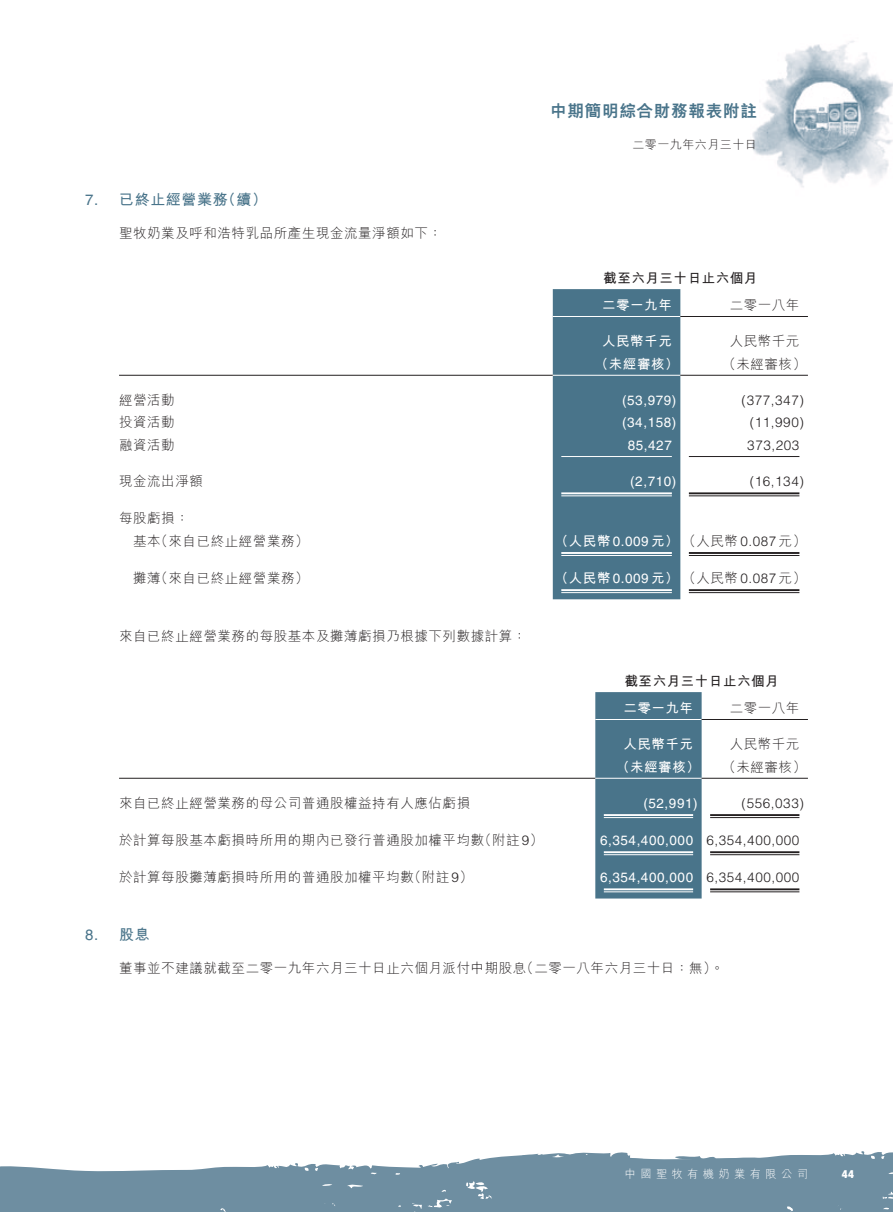
<style>
.page{position:relative;width:893px;height:1212px;background:#fff}
.page>*{position:absolute;margin:0;border:0;box-sizing:border-box;transform-origin:0 0}
.t1{font:800 16.5px "M Hei HK";letter-spacing:.05em;color:#49748a}
._3__標題{font:700 15px "M Hei HK";letter-spacing:.04em;color:#49748a}
._3__標題-2{font:15px "Helvetica LT Std";color:#49748a}
._1__內文{font:300 13.5px "M Hei HK";letter-spacing:.04em;color:#231f20}
._1__內文-2{font:700 13.5px "M Hei HK";letter-spacing:.04em;color:#fff}
._1__內文-3{font:300 13.5px "Helvetica LT Std";letter-spacing:.04em;color:#231f20}
._1__內文-4{font:13.5px "Helvetica LT Std";letter-spacing:.04em;color:#fff}
._1__內文-5{font:700 13.5px "M Hei HK";letter-spacing:.04em;color:#231f20}
.t2{font:300 12px "M Hei HK";letter-spacing:.04em;color:#231f20}
.t3{font:300 11.25px "M Hei HK";letter-spacing:.39em;color:#fff}
.t4{font:900 condensed 11.25px "Helvetica Neue LT Std";color:#fff}
.s1{font-family:"Helvetica LT Std";font-weight:400}
.s2{font-weight:300;color:#231f20}
.s3{font-family:"Helvetica LT Std";font-weight:300;color:#231f20}
.s4{font-family:"Helvetica LT Std"}
</style>
<div class="page">
<img style="left:752px;top:41px;width:141px;height:146px">
<svg style="left:0;top:1151px;width:893px;height:61px;fill:#6e8ea1"></svg>
<div style="left:553px;top:289px;width:127px;height:310px;background:#49748a"></div>
<hr style="left:553px;top:316px;width:127px;height:1px;background:#fff">
<hr style="left:680px;top:316px;width:128px;height:1px;background:#231f20">
<hr style="left:119px;top:375px;width:434px;height:1px;background:#231f20">
<hr style="left:553px;top:375px;width:127px;height:1px;background:#fff">
<hr style="left:680px;top:375px;width:128px;height:1px;background:#231f20">
<hr style="left:561px;top:456px;width:111px;height:1px;background:#fff">
<hr style="left:689px;top:456px;width:110px;height:1px;background:#231f20">
<hr style="left:561px;top:492px;width:111px;height:2px;background:#fff">
<hr style="left:561px;top:495px;width:111px;height:1px;background:#fff">
<hr style="left:689px;top:492px;width:110px;height:2px;background:#231f20">
<hr style="left:689px;top:495px;width:110px;height:1px;background:#231f20">
<hr style="left:561px;top:552px;width:111px;height:2px;background:#fff">
<hr style="left:561px;top:555px;width:111px;height:1px;background:#fff">
<hr style="left:689px;top:552px;width:110px;height:2px;background:#231f20">
<hr style="left:689px;top:555px;width:110px;height:1px;background:#231f20">
<hr style="left:561px;top:589px;width:111px;height:2px;background:#fff">
<hr style="left:561px;top:592px;width:111px;height:1px;background:#fff">
<hr style="left:689px;top:589px;width:110px;height:2px;background:#231f20">
<hr style="left:689px;top:592px;width:110px;height:1px;background:#231f20">
<div style="left:595px;top:692px;width:107px;height:206px;background:#49748a"></div>
<hr style="left:595px;top:719px;width:107px;height:1px;background:#fff">
<hr style="left:702px;top:719px;width:106px;height:1px;background:#231f20">
<hr style="left:119px;top:778px;width:476px;height:1px;background:#231f20">
<hr style="left:595px;top:778px;width:107px;height:1px;background:#fff">
<hr style="left:702px;top:778px;width:106px;height:1px;background:#231f20">
<hr style="left:604px;top:814px;width:89px;height:2px;background:#fff">
<hr style="left:604px;top:817px;width:89px;height:1px;background:#fff">
<hr style="left:710px;top:814px;width:89px;height:2px;background:#231f20">
<hr style="left:710px;top:817px;width:89px;height:1px;background:#231f20">
<hr style="left:604px;top:851px;width:89px;height:2px;background:#fff">
<hr style="left:604px;top:854px;width:89px;height:1px;background:#fff">
<hr style="left:710px;top:851px;width:89px;height:2px;background:#231f20">
<hr style="left:710px;top:854px;width:89px;height:1px;background:#231f20">
<hr style="left:604px;top:888px;width:89px;height:2px;background:#fff">
<hr style="left:604px;top:891px;width:89px;height:1px;background:#fff">
<hr style="left:710px;top:888px;width:89px;height:2px;background:#231f20">
<hr style="left:710px;top:891px;width:89px;height:1px;background:#231f20">
<p class="_3__標題-2" style="left:85px;top:191px;width:15px">7.</p>
<p class="_3__標題-2" style="left:85px;top:926px;width:15px">8.</p>
<p class="t1" style="left:550px;top:102px;width:208px">中期簡明綜合財務報表附註</p>
<p class="t2" style="left:632px;top:138px;width:126px">二零一九年六月三十日</p>
<p class="_3__標題" style="left:119px;top:188px;width:110px">已終止經營業務</p>
<p class="_3__標題" style="left:221px;top:188px;width:48px">（續(</p>
<p class="_1__內文" style="left:119px;top:226px;width:324px">聖牧奶業及呼和浩特乳品所產生現金流量淨額如下：</p>
<p class="_1__內文-5" style="left:603px;top:268px;width:156px">截至六月三十日止六個月</p>
<p class="_1__內文" style="left:730px;top:298px;width:71px">二零一八年</p>
<p class="_1__內文-2" style="left:602px;top:295px;width:71px">二零一九年</p>
<p class="_1__內文-2" style="left:602px;top:331px;width:71px">人民幣千元</p>
<p class="_1__內文" style="left:730px;top:334px;width:71px">人民幣千元</p>
<p class="_1__內文-2" style="left:595px;top:354px;width:85px">（未經審核）</p>
<p class="_1__內文" style="left:722px;top:357px;width:85px">（未經審核(</p>
<p class="_1__內文" style="left:119px;top:393px;width:57px">經營活動</p>
<p class="_1__內文-4" style="left:622px;top:392px;width:56px">)53,979(</p>
<p class="_1__內文-3" style="left:742px;top:392px;width:64px">)377,347(</p>
<p class="_1__內文" style="left:119px;top:416px;width:57px">投資活動</p>
<p class="_1__內文-4" style="left:622px;top:415px;width:56px">)34,158(</p>
<p class="_1__內文-3" style="left:750px;top:414px;width:56px">)11,990(</p>
<p class="_1__內文" style="left:119px;top:438px;width:57px">融資活動</p>
<p class="_1__內文-4" style="left:628px;top:437px;width:46px">85,427</p>
<p class="_1__內文-3" style="left:747px;top:437px;width:54px">373,203</p>
<p class="_1__內文" style="left:119px;top:474px;width:85px">現金流出淨額</p>
<p class="_1__內文" style="left:119px;top:511px;width:71px">每股虧損：</p>
<p class="_1__內文-4" style="left:630px;top:474px;width:48px">)2,710(</p>
<p class="_1__內文-3" style="left:750px;top:473px;width:56px">)16,134(</p>
<p class="_1__內文" style="left:155px;top:534px;width:156px">（來自已終止經營業務）</p>
<p class="_1__內文" style="left:133px;top:534px;width:29px">基本</p>
<p class="_1__內文-2" style="left:555px;top:531px;width:253px">（人民幣<span class="s1">0.009</span>元）<span class="s2">（人民幣</span><span class="s3">0.087</span><span class="s2">元(</span></p>
<p class="_1__內文" style="left:155px;top:571px;width:156px">（來自已終止經營業務）</p>
<p class="_1__內文" style="left:133px;top:571px;width:29px">攤薄</p>
<p class="_1__內文-2" style="left:555px;top:568px;width:253px">（人民幣<span class="s1">0.009</span>元）<span class="s2">（人民幣</span><span class="s3">0.087</span><span class="s2">元(</span></p>
<p class="_1__內文" style="left:119px;top:629px;width:409px">來自已終止經營業務的每股基本及攤薄虧損乃根據下列數據計算：</p>
<p class="_1__內文-5" style="left:625px;top:671px;width:156px">截至六月三十日止六個月</p>
<p class="_1__內文" style="left:730px;top:701px;width:71px">二零一八年</p>
<p class="_1__內文-2" style="left:623px;top:698px;width:71px">二零一九年</p>
<p class="_1__內文-2" style="left:623px;top:734px;width:71px">人民幣千元</p>
<p class="_1__內文" style="left:730px;top:737px;width:71px">人民幣千元</p>
<p class="_1__內文-2" style="left:616px;top:757px;width:85px">（未經審核）</p>
<p class="_1__內文" style="left:722px;top:760px;width:85px">（未經審核(</p>
<p class="_1__內文" style="left:119px;top:796px;width:353px">來自已終止經營業務的母公司普通股權益持有人應佔虧損</p>
<p class="_1__內文-4" style="left:643px;top:795px;width:56px">)52,991(</p>
<p class="_1__內文-3" style="left:742px;top:795px;width:64px">)556,033(</p>
<p class="_1__內文" style="left:478px;top:833px;width:67px">（附註 (<span class="s4">9</span></p>
<p class="_1__內文" style="left:119px;top:833px;width:367px">於計算每股基本虧損時所用的期內已發行普通股加權平均數</p>
<p class="_1__內文-4" style="left:600px;top:832px;width:95px">6,354,400,000</p>
<p class="_1__內文-3" style="left:706px;top:832px;width:95px">6,354,400,000</p>
<p class="_1__內文" style="left:408px;top:870px;width:67px">（附註 (<span class="s4">9</span></p>
<p class="_1__內文" style="left:119px;top:870px;width:296px">於計算每股攤薄虧損時所用的普通股加權平均數</p>
<p class="_1__內文-4" style="left:600px;top:869px;width:95px">6,354,400,000</p>
<p class="_1__內文-3" style="left:706px;top:869px;width:95px">6,354,400,000</p>
<p class="_3__標題" style="left:119px;top:924px;width:32px">股息</p>
<p class="_1__內文" style="left:119px;top:961px;width:409px">董事並不建議就截至二零一九年六月三十日止六個月派付中期股息</p>
<p class="_1__內文" style="left:520px;top:961px;width:205px">（二零一八年六月三十日：無。(</p>
<p class="t3" style="left:625px;top:1168px;width:185px">中國聖牧有機奶業有限公司</p>
<p class="t4" style="left:842px;top:1167px;width:14px">44</p>
</div>
